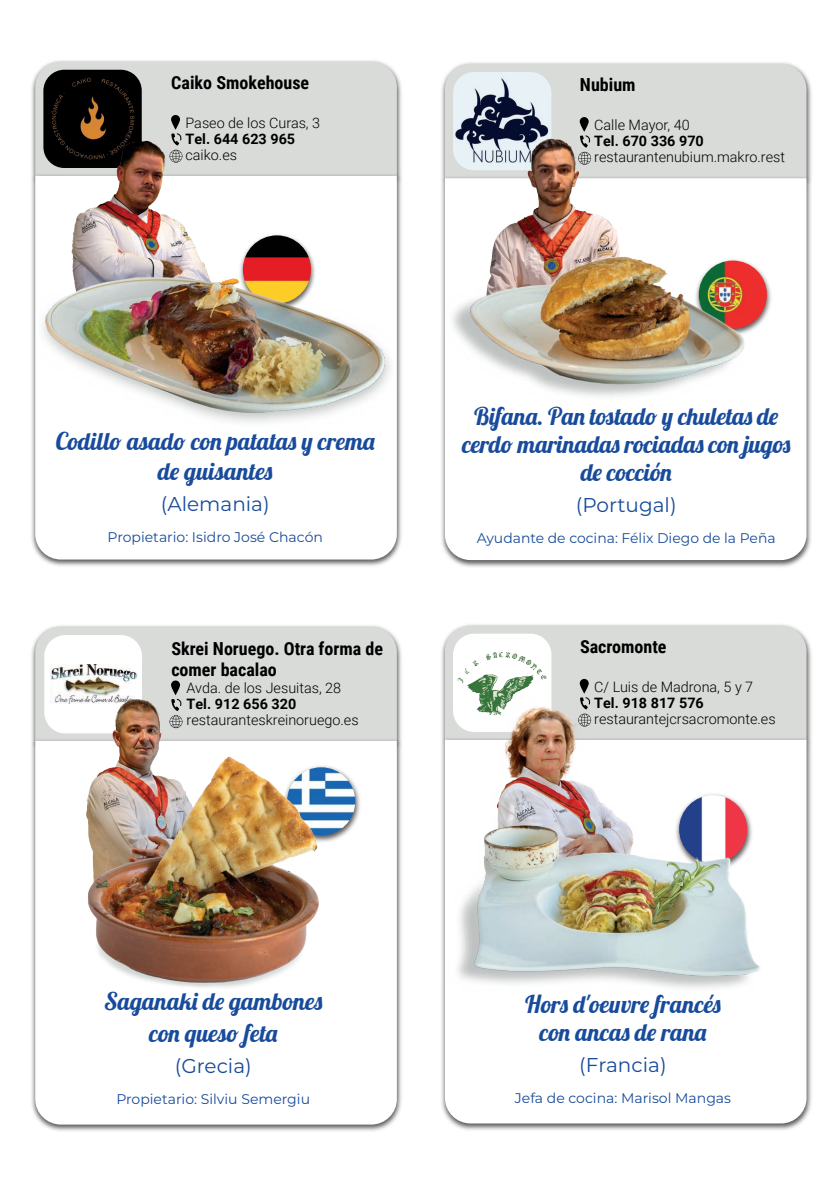
<style>
.page{position:relative;width:840px;height:1191px;background:#fff}
.page>*{position:absolute;margin:0;border:0;box-sizing:border-box;transform-origin:0 0}
.t1{font:24px/28px "Lobster";color:#184b9b;text-align:center}
.t2{font:20px "Montserrat";color:#184b9b}
.t3{font:700 18px/21.2px "Roboto Condensed";color:#000001}
.t4{font:300 14.4px "Roboto";color:#000001}
.t5{font:700 14.4px "Roboto";color:#000001}
.t6{font:14px "Montserrat";color:#184b9b}
</style>
<div class="page">
<img style="left:31px;top:60px;width:371px;height:103px">
<div style="left:35px;top:62px;width:361px;height:101px;background:#d9dbd9"></div>
<img style="left:31px;top:452px;width:371px;height:114px">
<svg style="left:35px;top:452px;width:361px;height:107px"></svg>
<svg style="left:171px;top:115px;width:9px;height:14px"></svg>
<img style="left:31px;top:625px;width:371px;height:112px">
<div style="left:35px;top:626px;width:361px;height:111px;background:#d9dbd9"></div>
<img style="left:31px;top:737px;width:371px;height:394px">
<svg style="left:35px;top:741px;width:361px;height:383px"></svg>
<img style="left:327px;top:763px;width:36px;height:82px">
<img style="left:287px;top:767px;width:68px;height:68px;border-radius:34px">
<div style="left:171px;top:680px;width:9px;height:14px;background:#000001;border-radius:4px"></div>
<img style="left:441px;top:624px;width:371px;height:111px">
<div style="left:444px;top:625px;width:362px;height:110px;background:#d9dbd9"></div>
<div style="left:453px;top:633px;width:98px;height:99px;background:#fff;border-radius:21px"></div>
<img style="left:457px;top:651px;width:90px;height:47px">
<img style="left:441px;top:735px;width:371px;height:395px">
<svg style="left:444px;top:740px;width:362px;height:383px"></svg>
<svg style="left:579px;top:679px;width:9px;height:14px"></svg>
<svg style="left:578px;top:697px;width:12px;height:1px"></svg>
<img style="left:441px;top:62px;width:371px;height:112px">
<div style="left:444px;top:64px;width:362px;height:110px;background:#d9dbd9"></div>
<img style="left:441px;top:174px;width:371px;height:393px">
<svg style="left:444px;top:178px;width:362px;height:382px"></svg>
<svg style="left:579px;top:117px;width:9px;height:14px"></svg>
<img style="left:43px;top:70px;width:99px;height:57px">
<img style="left:453px;top:72px;width:98px;height:98px">
<img style="left:31px;top:127px;width:262px;height:36px">
<img style="left:31px;top:163px;width:371px;height:289px">
<img style="left:441px;top:698px;width:253px;height:70px">
<img style="left:441px;top:768px;width:342px;height:235px">
<img style="left:472px;top:132px;width:164px;height:54px">
<img style="left:441px;top:186px;width:332px;height:240px">
<div style="left:44px;top:635px;width:98px;height:98px;background:#fff;border-radius:21px"></div>
<img style="left:50px;top:664px;width:87px;height:27px">
<img style="left:31px;top:691px;width:266px;height:192px">
<img style="left:77px;top:748px;width:250px;height:246px">
<p class="t3" style="left:171px;top:71px;width:139px">Caiko Smokehouse</p>
<p class="t4" style="left:185px;top:113px;width:136px">Paseo de los Curas, 3</p>
<p class="t5" style="left:185px;top:129px;width:111px">Tel. 644 623 965</p>
<p class="t4" style="left:185px;top:145px;width:53px">caiko.es</p>
<p class="t3" style="left:579px;top:73px;width:57px">Nubium</p>
<p class="t4" style="left:594px;top:115px;width:97px">Calle Mayor, 40</p>
<p class="t5" style="left:594px;top:131px;width:111px">Tel. 670 336 970</p>
<p class="t4" style="left:594px;top:147px;width:192px">restaurantenubium.makro.rest</p>
<p class="t1" style="left:56px;top:429px;width:321px;line-height:30px">Codillo asado con patatas y crema de guisantes</p>
<p class="t2" style="left:161px;top:490px;width:110px">(Alemania)</p>
<p class="t6" style="left:107px;top:527px;width:217px">Propietario: Isidro José Chacón</p>
<p class="t3" style="left:171px;top:637px;width:213px">Skrei Noruego. Otra forma de comer bacalao</p>
<p class="t4" style="left:186px;top:678px;width:156px">Avda. de los Jesuitas, 28</p>
<p class="t5" style="left:186px;top:694px;width:111px">Tel. 912 656 320</p>
<p class="t4" style="left:186px;top:710px;width:173px">restauranteskreinoruego.es</p>
<p class="t1" style="left:462px;top:404px;width:330px">Bifana. Pan tostado y chuletas de cerdo marinadas rociadas con jugos de cocción</p>
<p class="t2" style="left:575px;top:491px;width:102px">(Portugal)</p>
<p class="t6" style="left:476px;top:528px;width:300px">Ayudante de cocina: Félix Diego de la Peña</p>
<p class="t3" style="left:579px;top:635px;width:88px">Sacromonte</p>
<p class="t4" style="left:594px;top:677px;width:160px">C/ Luis de Madrona, 5 y 7</p>
<p class="t5" style="left:594px;top:693px;width:111px">Tel. 918 817 576</p>
<p class="t4" style="left:594px;top:709px;width:183px">restaurantejcrsacromonte.es</p>
<p class="t1" style="left:104px;top:988px;width:220px;line-height:32px">Saganaki de gambones con queso feta</p>
<p class="t2" style="left:175px;top:1052px;width:78px">(Grecia)</p>
<p class="t6" style="left:116px;top:1089px;width:195px">Propietario: Silviu Semergiu</p>
<p class="t1" style="left:524px;top:992px;width:198px;line-height:28.8px">Hors d'oeuvre francés con ancas de rana</p>
<p class="t2" style="left:579px;top:1051px;width:89px">(Francia)</p>
<p class="t6" style="left:514px;top:1088px;width:217px">Jefa de cocina: Marisol Mangas</p>
</div>
